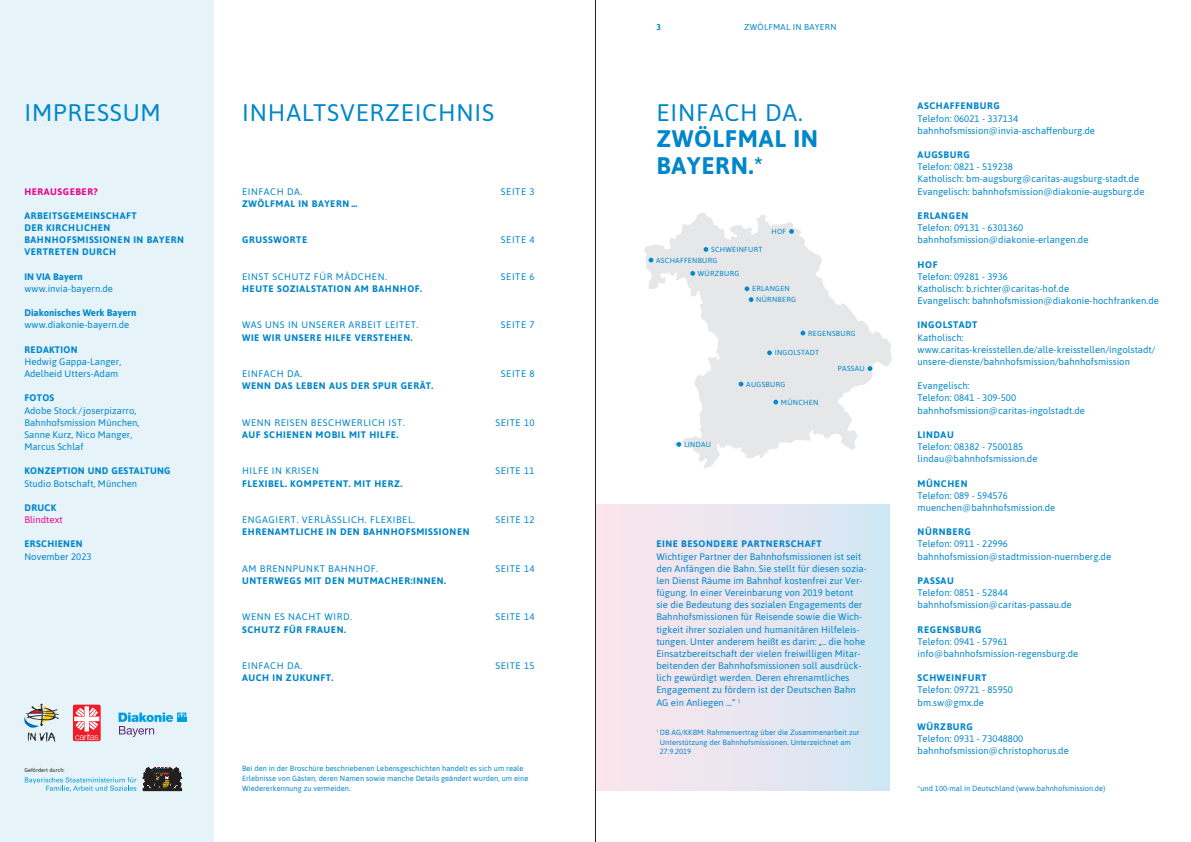
<style>
.page{position:relative;width:1191px;height:842px;background:#fff}
.page>*{position:absolute;margin:0;border:0;box-sizing:border-box;transform-origin:0 0}
.Body_Text{font:700 24px/26.8px "Asap";letter-spacing:.035em;color:#0086cb}
.Body_Text-2{font:24px "Asap";letter-spacing:.035em;color:#0086cb}
.Body_Text-3{font:9.5px/12.2px "Asap";letter-spacing:.005em;color:#0086cb}
.Body_Text-4{font:700 9.5px/12.2px "Asap";letter-spacing:.06em;color:#0086cb}
.Body_Text-5{font:9.5px/12.2px "Asap";letter-spacing:.06em;color:#0086cb}
.Body_Text-6{font:700 9.5px/12.2px "Asap";letter-spacing:.035em;color:#0086cb}
.Body_Text-7{font:700 9.5px "Asap";letter-spacing:.005em;color:#0086cb}
.Body_Text-8{font:9.5px/12.2px "Asap";letter-spacing:.005em;color:#ed028c}
.Body_Text-9{font:700 9.5px "Asap";letter-spacing:.055em;color:#ed028c}
.Body_Text-10{font:8.5px "Asap";letter-spacing:.035em;color:#0086cb}
.Body_Text-11{font:700 8.5px "Asap";color:#0086cb}
.Body_Text-12{font:7.5px/9.7px "Asap";letter-spacing:.005em;color:#0086cb}
.Body_Text-13{font:7.3px "Asap";letter-spacing:.035em;color:#0086cb}
.Body_Text-14{font:5.5px "Asap";letter-spacing:.005em;color:#231f20}
.s1{font-weight:700}
.s2{font-weight:400}
.s3{font-weight:700;color:#0086cb}
</style>
<div class="page">
<div style="left:595px;top:505px;width:294px;height:286px;background:linear-gradient(to right,#fee5eb,#d1e7f4)"></div>
<svg style="left:644px;top:213px;width:248px;height:255px;fill:#e6e7e9"></svg>
<svg style="left:789px;top:229px;width:5px;height:5px"></svg>
<svg style="left:703px;top:247px;width:5px;height:5px"></svg>
<svg style="left:648px;top:258px;width:5px;height:4px"></svg>
<svg style="left:690px;top:271px;width:5px;height:5px"></svg>
<svg style="left:744px;top:286px;width:5px;height:5px"></svg>
<svg style="left:748px;top:297px;width:5px;height:5px"></svg>
<svg style="left:800px;top:331px;width:5px;height:4px"></svg>
<svg style="left:767px;top:350px;width:5px;height:5px"></svg>
<svg style="left:738px;top:382px;width:5px;height:4px"></svg>
<svg style="left:676px;top:442px;width:5px;height:5px"></svg>
<svg style="left:773px;top:400px;width:5px;height:4px"></svg>
<svg style="left:867px;top:366px;width:5px;height:5px"></svg>
<div style="left:0;top:0;width:214px;height:842px;background:#e6f3f9"></div>
<svg style="left:119px;top:712px;width:67px;height:25px;background:#abd3eb"></svg>
<div style="left:73px;top:705px;width:28px;height:36px;background:#ee1c28;border-radius:2px"></div>
<svg style="left:74px;top:706px;width:25px;height:34px"></svg>
<svg style="left:24px;top:704px;width:35px;height:38px"></svg>
<svg style="left:25px;top:777px;width:111px;height:14px;background:#bae1f1"></svg>
<svg style="left:143px;top:767px;width:39px;height:24px"></svg>
<hr style="left:595px;top:0;width:1px;height:842px;background:#231f20">
<p class="Body_Text-11" style="left:656px;top:21px;width:6px">3</p>
<p class="Body_Text-10" style="left:744px;top:21px;width:94px">ZWÖLFMAL IN BAYERN</p>
<p class="Body_Text-2" style="left:24px;top:95px;width:138px">IMPRESSUM</p>
<p class="Body_Text-9" style="left:24px;top:185px;width:75px">HERAUSGEBER?</p>
<p class="Body_Text-4" style="left:24px;top:209px;width:161px">ARBEITSGEMEINSCHAFT<br>DER KIRCHLICHEN<br>BAHNHOFSMISSIONEN IN BAYERN<br>VERTRETEN DURCH</p>
<p class="Body_Text-3" style="left:24px;top:270px;width:90px"><span class="s1">IN VIA Bayern </span>www.invia-bayern.de</p>
<p class="Body_Text-7" style="left:24px;top:306px;width:114px">Diakonisches Werk Bayern</p>
<p class="Body_Text-3" style="left:24px;top:318px;width:106px">www.diakonie-bayern.de</p>
<p class="Body_Text-3" style="left:24px;top:343px;width:98px"><span class="s1">REDAKTION<br></span>Hedwig Gappa-Langer,<br>Adelheid Utters-Adam</p>
<p class="Body_Text-3" style="left:24px;top:391px;width:117px"><span class="s1">FOTOS<br></span>Adobe Stock /joserpizarro,<br>Bahnhofsmission München,<br>Sanne Kurz, Nico Manger,<br>Marcus Schlaf</p>
<p class="Body_Text-6" style="left:24px;top:464px;width:148px">KONZEPTION UND GESTALTUNG<br><span class="s2">Studio Botschaft, München</span></p>
<p class="Body_Text-8" style="left:24px;top:501px;width:40px"><span class="s3">DRUCK<br></span>Blindtext</p>
<p class="Body_Text-3" style="left:24px;top:537px;width:69px"><span class="s1">ERSCHIENEN<br></span>November 2023</p>
<p class="Body_Text-2" style="left:242px;top:95px;width:253px">INHALTSVERZEICHNIS</p>
<p class="Body_Text-4" style="left:242px;top:185px;width:117px"><span class="s2">EINFACH DA.<br></span>ZWÖLFMAL IN BAYERN …</p>
<p class="Body_Text-4" style="left:242px;top:233px;width:67px">GRUSSWORTE</p>
<p class="Body_Text-5" style="left:242px;top:270px;width:146px">EINST SCHUTZ FÜR MÄDCHEN.</p>
<p class="Body_Text-4" style="left:242px;top:282px;width:181px">HEUTE SOZIALSTATION AM BAHNHOF.</p>
<p class="Body_Text-5" style="left:242px;top:318px;width:178px">WAS UNS IN UNSERER ARBEIT LEITET.<br><span class="s1">WIE WIR UNSERE HILFE VERSTEHEN.</span></p>
<p class="Body_Text-5" style="left:242px;top:367px;width:62px">EINFACH DA.</p>
<p class="Body_Text-4" style="left:242px;top:379px;width:193px">WENN DAS LEBEN AUS DER SPUR GERÄT.</p>
<p class="Body_Text-5" style="left:242px;top:416px;width:164px">WENN REISEN BESCHWERLICH IST.</p>
<p class="Body_Text-4" style="left:242px;top:428px;width:158px">AUF SCHIENEN MOBIL MIT HILFE.</p>
<p class="Body_Text-5" style="left:242px;top:464px;width:78px">HILFE IN KRISEN</p>
<p class="Body_Text-4" style="left:242px;top:477px;width:162px">FLEXIBEL. KOMPETENT. MIT HERZ.</p>
<p class="Body_Text-4" style="left:242px;top:513px;width:229px"><span class="s2">ENGAGIERT. VERLÄSSLICH. FLEXIBEL.<br></span>EHRENAMTLICHE IN DEN BAHNHOFSMISSIONEN</p>
<p class="Body_Text-5" style="left:242px;top:562px;width:137px">AM BRENNPUNKT BAHNHOF.</p>
<p class="Body_Text-4" style="left:242px;top:574px;width:206px">UNTERWEGS MIT DEN MUTMACHER:INNEN.</p>
<p class="Body_Text-5" style="left:242px;top:610px;width:111px">WENN ES NACHT WIRD.</p>
<p class="Body_Text-4" style="left:242px;top:623px;width:105px">SCHUTZ FÜR FRAUEN.</p>
<p class="Body_Text-4" style="left:242px;top:659px;width:93px"><span class="s2">EINFACH DA.<br></span>AUCH IN ZUKUNFT.</p>
<p class="Body_Text-3" style="left:501px;top:185px;width:35px">SEITE 3</p>
<p class="Body_Text-3" style="left:501px;top:233px;width:35px">SEITE 4</p>
<p class="Body_Text-3" style="left:501px;top:270px;width:35px">SEITE 6</p>
<p class="Body_Text-3" style="left:501px;top:318px;width:35px">SEITE 7</p>
<p class="Body_Text-3" style="left:501px;top:367px;width:35px">SEITE 8</p>
<p class="Body_Text-3" style="left:495px;top:416px;width:41px">SEITE 10</p>
<p class="Body_Text-3" style="left:495px;top:464px;width:41px">SEITE 11</p>
<p class="Body_Text-3" style="left:495px;top:513px;width:41px">SEITE 12</p>
<p class="Body_Text-3" style="left:495px;top:562px;width:41px">SEITE 14</p>
<p class="Body_Text-3" style="left:495px;top:610px;width:41px">SEITE 14</p>
<p class="Body_Text-3" style="left:495px;top:659px;width:41px">SEITE 15</p>
<p class="Body_Text" style="left:656px;top:98px;width:163px"><span class="s2">EINFACH DA.<br></span>ZWÖLFMAL IN<br>BAYERN.*</p>
<p class="Body_Text-13" style="left:711px;top:244px;width:53px">SCHWEINFURT</p>
<p class="Body_Text-13" style="left:656px;top:255px;width:63px">ASCHAFFENBURG</p>
<p class="Body_Text-13" style="left:698px;top:268px;width:43px">WÜRZBURG</p>
<p class="Body_Text-13" style="left:771px;top:226px;width:16px">HOF</p>
<p class="Body_Text-13" style="left:752px;top:284px;width:39px">ERLANGEN</p>
<p class="Body_Text-13" style="left:756px;top:295px;width:41px">NÜRNBERG</p>
<p class="Body_Text-13" style="left:808px;top:328px;width:49px">REGENSBURG</p>
<p class="Body_Text-13" style="left:684px;top:439px;width:28px">LINDAU</p>
<p class="Body_Text-13" style="left:774px;top:348px;width:46px">INGOLSTADT</p>
<p class="Body_Text-13" style="left:746px;top:379px;width:40px">AUGSBURG</p>
<p class="Body_Text-13" style="left:781px;top:397px;width:39px">MÜNCHEN</p>
<p class="Body_Text-13" style="left:838px;top:363px;width:28px">PASSAU</p>
<p class="Body_Text-4" style="left:656px;top:537px;width:167px">EINE BESONDERE PARTNERSCHAFT</p>
<p class="Body_Text-3" style="left:656px;top:550px;width:212px">Wichtiger Partner der Bahnhofsmissionen ist seit den Anfängen die Bahn. Sie stellt für diesen sozia&shy;len Dienst Räume im Bahnhof kostenfrei zur Ver&shy;fügung. In einer Vereinbarung von 2019 betont sie die Bedeutung des sozialen Engagements der Bahnhofsmissionen für Reisende sowie die Wich&shy;tigkeit ihrer sozialen und humanitären Hilfeleis&shy;tungen. Unter anderem heißt es darin: „.. die hohe Einsatzbereitschaft der vielen freiwilligen Mitar&shy;beitenden der Bahnhofsmissionen soll ausdrück&shy;lich gewürdigt werden. Deren ehrenamtliches Engagement zu fördern ist der Deutschen Bahn AG ein Anliegen …“ ¹</p>
<p class="Body_Text-12" style="left:660px;top:727px;width:201px;text-indent:-4px">¹ DB AG/KKBM: Rahmenvertrag über die Zusammenarbeit zur<br>Unterstützung der Bahnhofsmissionen. Unterzeichnet am<br>27.9.2019</p>
<p class="Body_Text-3" style="left:917px;top:100px;width:179px"><span class="s1">ASCHAFFENBURG<br></span>Telefon: 06021 - 337134 bahnhofsmission@invia-aschaffenburg.de</p>
<p class="Body_Text-3" style="left:917px;top:148px;width:228px"><span class="s1">AUGSBURG<br></span>Telefon: 0821 - 519238<br>Katholisch: bm-augsburg@caritas-augsburg-stadt.de Evangelisch: bahnhofsmission@diakonie-augsburg.de</p>
<p class="Body_Text-3" style="left:917px;top:209px;width:172px"><span class="s1">ERLANGEN<br></span>Telefon: 09131 - 6301360 bahnhofsmission@diakonie-erlangen.de</p>
<p class="Body_Text-3" style="left:917px;top:258px;width:243px"><span class="s1">HOF<br></span>Telefon: 09281 - 3936<br>Katholisch: b.richter@caritas-hof.de<br>Evangelisch: bahnhofsmission@diakonie-hochfranken.de</p>
<p class="Body_Text-3" style="left:917px;top:318px;width:239px"><span class="s1">INGOLSTADT<br></span>Katholisch: www.caritas-kreisstellen.de/alle-kreisstellen/ingolstadt/ unsere-dienste/bahnhofsmission/bahnhofsmission</p>
<p class="Body_Text-3" style="left:917px;top:379px;width:169px">Evangelisch:<br>Telefon: 0841 - 309-500 bahnhofsmission@caritas-ingolstadt.de</p>
<p class="Body_Text-3" style="left:917px;top:428px;width:121px"><span class="s1">LINDAU<br></span>Telefon: 08382 - 7500185 lindau@bahnhofsmission.de</p>
<p class="Body_Text-3" style="left:917px;top:477px;width:139px"><span class="s1">MÜNCHEN<br></span>Telefon: 089 - 594576 muenchen@bahnhofsmission.de</p>
<p class="Body_Text-3" style="left:917px;top:525px;width:195px"><span class="s1">NÜRNBERG<br></span>Telefon: 0911 - 22996 bahnhofsmission@stadtmission-nuernberg.de</p>
<p class="Body_Text-3" style="left:917px;top:574px;width:155px"><span class="s1">PASSAU<br></span>Telefon: 0851 - 52844 bahnhofsmission@caritas-passau.de</p>
<p class="Body_Text-3" style="left:917px;top:623px;width:162px"><span class="s1">REGENSBURG<br></span>Telefon: 0941 - 57961 info@bahnhofsmission-regensburg.de</p>
<p class="Body_Text-3" style="left:917px;top:671px;width:97px"><span class="s1">SCHWEINFURT<br></span>Telefon: 09721 - 85950 bm.sw@gmx.de</p>
<p class="Body_Text-3" style="left:917px;top:720px;width:153px"><span class="s1">WÜRZBURG<br></span>Telefon: 0931 - 73048800 bahnhofsmission@christophorus.de</p>
<p class="Body_Text-14" style="left:24px;top:766px;width:42px">Gefördert durch:</p>
<p class="Body_Text-12" style="left:242px;top:763px;width:288px">Bei den in der Broschüre beschriebenen Lebensgeschichten handelt es sich um reale<br>Erlebnisse von Gästen, deren Namen sowie manche Details geändert wurden, um eine<br>Wiedererkennung zu vermeiden.</p>
<p class="Body_Text-12" style="left:917px;top:783px;width:189px">*und 100-mal in Deutschland (www.bahnhofsmission.de)</p>
</div>
